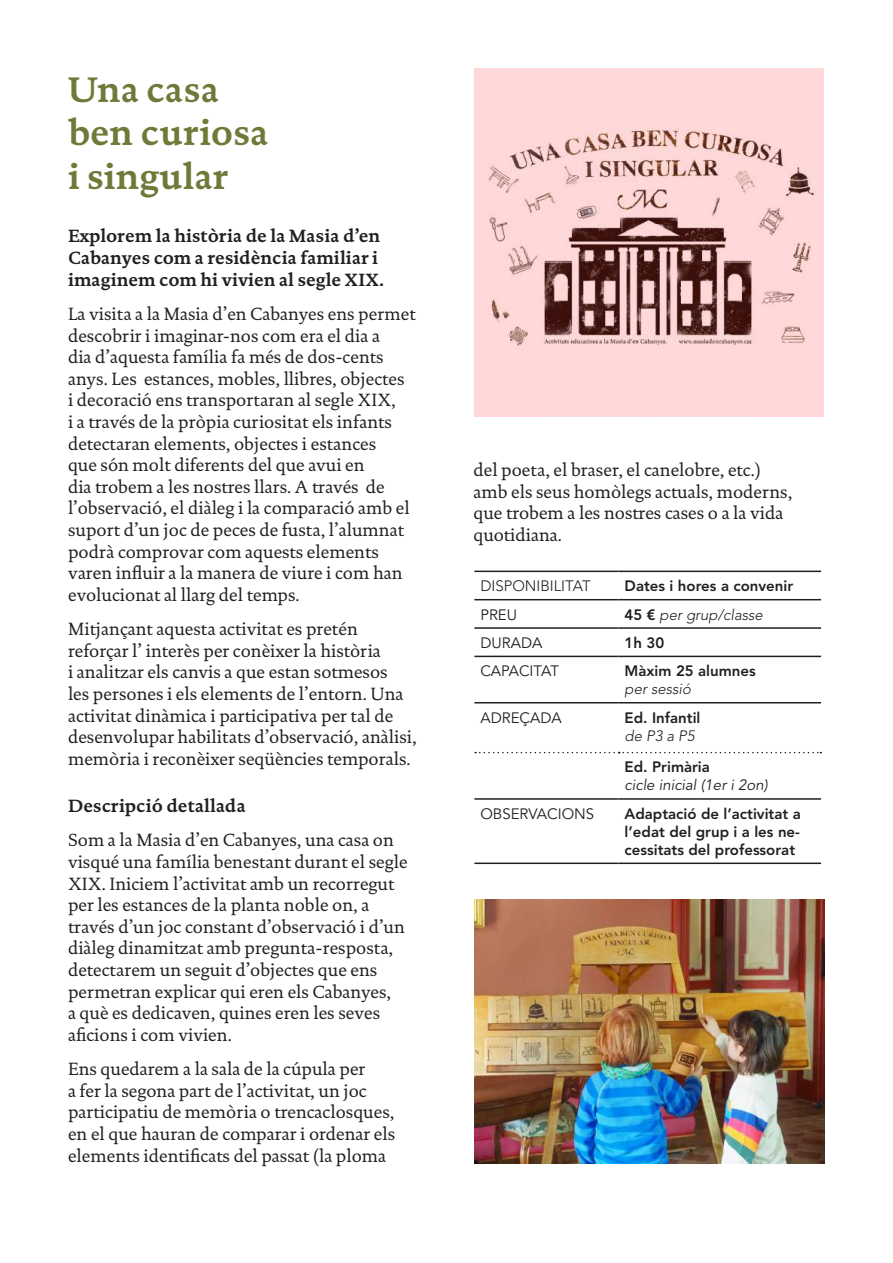
<style>
.page{position:relative;width:893px;height:1263px;background:#fff}
.page>*{position:absolute;margin:0;border:0;box-sizing:border-box;transform-origin:0 0}
.t1{font:700 36px/43.2px "Documenta Dtl";color:#6f7a39}
.t2{font:18px/21.6px "Documenta Dtl";color:#231f20}
.t3{font:700 18px/21.6px "Documenta Dtl";color:#231f20}
.t4{font:800 15px/18px "Avenir LT Std";color:#231f20;text-align:justify}
.t5{font:15px "Avenir LT Std";color:#231f20}
.t6{font:italic 300 15px "Avenir LT Std";color:#231f20}
.t7{font:italic 15px "Avenir LT Std";color:#231f20}
.t8{font:300 15px "Avenir LT Std";color:#231f20}
.s1{font-weight:800;font-style:normal}
</style>
<div class="page">
<img style="left:474px;top:900px;width:350px;height:263px">
<img style="left:474px;top:68px;width:349px;height:349px">
<hr style="left:474px;top:571px;width:145px;height:1px;background:#231f20">
<hr style="left:619px;top:571px;width:202px;height:1px;background:#231f20">
<hr style="left:474px;top:599px;width:145px;height:1px;background:#231f20">
<hr style="left:619px;top:599px;width:202px;height:1px;background:#231f20">
<hr style="left:474px;top:627px;width:145px;height:2px;background:#231f20">
<hr style="left:619px;top:627px;width:202px;height:2px;background:#231f20">
<hr style="left:474px;top:656px;width:145px;height:1px;background:#231f20">
<hr style="left:619px;top:656px;width:202px;height:1px;background:#231f20">
<hr style="left:474px;top:702px;width:145px;height:1px;background:#231f20">
<hr style="left:619px;top:702px;width:202px;height:1px;background:#231f20">
<hr style="left:474px;top:798px;width:145px;height:2px;background:#231f20">
<hr style="left:619px;top:798px;width:202px;height:2px;background:#231f20">
<svg style="left:475px;top:752px;width:346px;height:1px"></svg>
<hr style="left:474px;top:862px;width:145px;height:2px;background:#231f20">
<hr style="left:619px;top:862px;width:202px;height:2px;background:#231f20">
<h1 class="t1" style="left:68px;top:68px;width:202px">Una casa ben curiosa i singular</h1>
<p class="t3" style="left:68px;top:225px;width:318px">Explorem la història de la Masia d’en<br>Cabanyes com a residència familiar i imaginem com hi vivien al segle XIX.</p>
<p class="t2" style="left:68px;top:303px;width:349px">La visita a la Masia d’en Cabanyes ens permet descobrir i imaginar-nos com era el dia a<br>dia d’aquesta família fa més de dos-cents anys. Les estances, mobles, llibres, objectes<br>i decoració ens transportaran al segle XIX,<br>i a través de la pròpia curiositat els infants detectaran elements, objectes i estances<br>que són molt diferents del que avui en<br>dia trobem a les nostres llars. A través de l’observació, el diàleg i la comparació amb el suport d’un joc de peces de fusta, l’alumnat podrà comprovar com aquests elements varen influir a la manera de viure i com han evolucionat al llarg del temps.</p>
<p class="t2" style="left:68px;top:618px;width:350px">Mitjançant aquesta activitat es pretén reforçar l’ interès per conèixer la història<br>i analitzar els canvis a que estan sotmesos<br>les persones i els elements de l’entorn. Una activitat dinàmica i participativa per tal de desenvolupar habilitats d’observació, anàlisi, memòria i reconèixer seqüències temporals.</p>
<p class="t3" style="left:68px;top:795px;width:179px">Descripció detallada</p>
<p class="t2" style="left:68px;top:829px;width:341px">Som a la Masia d’en Cabanyes, una casa on visqué una família benestant durant el segle XIX. Iniciem l’activitat amb un recorregut per les estances de la planta noble on, a través d’un joc constant d’observació i d’un diàleg dinamitzat amb pregunta-resposta, detectarem un seguit d’objectes que ens permetran explicar qui eren els Cabanyes,<br>a què es dedicaven, quines eren les seves aficions i com vivien.</p>
<p class="t2" style="left:68px;top:1058px;width:329px">Ens quedarem a la sala de la cúpula per<br>a fer la segona part de l’activitat, un joc participatiu de memòria o trencaclosques, en el que hauran de comparar i ordenar els elements identificats del passat (la ploma</p>
<p class="t2" style="left:473px;top:459px;width:320px">del poeta, el braser, el canelobre, etc.) amb els seus homòlegs actuals, moderns, que trobem a les nostres cases o a la vida quotidiana.</p>
<p class="t8" style="left:480px;top:577px;width:112px">DISPONIBILITAT</p>
<p class="t4" style="left:625px;top:577px;width:170px">Dates i hores a convenir</p>
<p class="t5" style="left:480px;top:606px;width:38px">PREU</p>
<p class="t6" style="left:625px;top:605px;width:140px"><span class="s1">45 €</span> per grup/classe</p>
<p class="t5" style="left:480px;top:634px;width:63px">DURADA</p>
<p class="t4" style="left:625px;top:634px;width:41px">1h 30</p>
<p class="t5" style="left:480px;top:662px;width:80px">CAPACITAT</p>
<p class="t4" style="left:625px;top:662px;width:133px">Màxim 25 alumnes</p>
<p class="t6" style="left:625px;top:680px;width:68px">per sessió</p>
<p class="t5" style="left:480px;top:709px;width:83px">ADREÇADA</p>
<p class="t4" style="left:625px;top:708px;width:77px">Ed. Infantil</p>
<p class="t6" style="left:625px;top:727px;width:71px">de P3 a P5</p>
<p class="t4" style="left:625px;top:758px;width:87px">Ed. Primària</p>
<p class="t7" style="left:625px;top:777px;width:145px">cicle inicial (1er i 2on)</p>
<p class="t5" style="left:480px;top:805px;width:115px">OBSERVACIONS</p>
<p class="t4" style="left:625px;top:805px;width:178px">Adaptació de l’activitat a l’edat del grup i a les ne&shy;cessitats del professorat</p>
</div>
